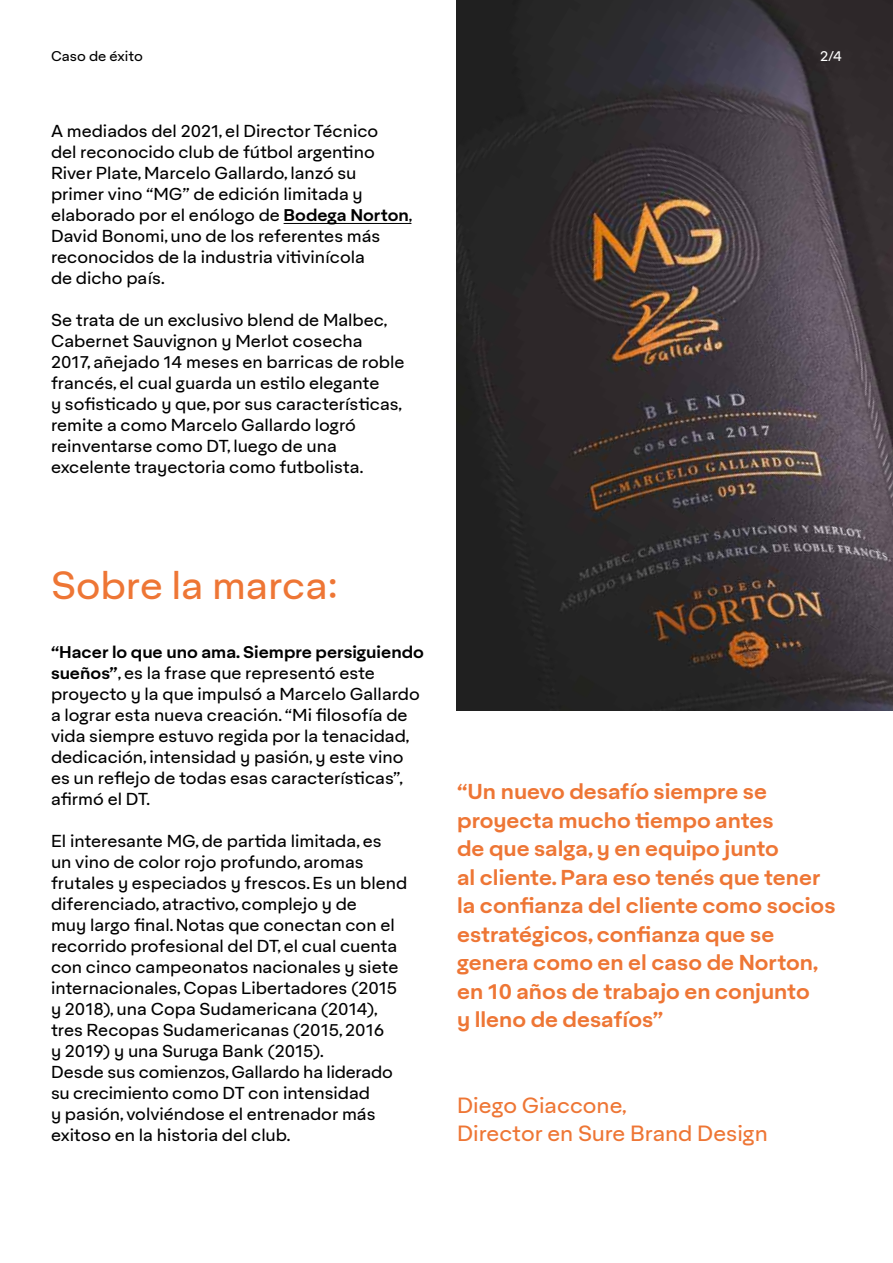
<style>
.page{position:relative;width:893px;height:1263px;background:#fff}
.page>*{position:absolute;margin:0;border:0;box-sizing:border-box;transform-origin:0 0}
.t1{font:37.5px "Aktifo A";color:#ee7635}
.t2{font:600 21px/28.5px "Aktifo A";color:#ee7635}
.t3{font:21px/28.5px "Aktifo A";color:#ee7635}
.t4{font:16.5px/21px "Aktifo A";color:#000}
.t5{font:13.5px "Aktifo A";letter-spacing:-.005em;color:#000}
.t6{font:13.5px "Aktifo A";color:#fff}
.s1{font-weight:600}
</style>
<div class="page">
<img style="left:456px;top:0;width:437px;height:711px">
<hr style="left:284px;top:223px;width:127px;height:1px;background:#000">
<p class="t5" style="left:51px;top:48px;width:93px">Caso de éxito</p>
<p class="t6" style="left:820px;top:48px;width:23px">2/4</p>
<p class="t4" style="left:51px;top:120px;width:363px">A mediados del 2021, el Director Técnico<br>del reconocido club de fútbol argentino River Plate, Marcelo Gallardo, lanzó su primer vino “MG” de edición limitada y elaborado por el enólogo de <span class="s1">Bodega Norton</span>, David Bonomi, uno de los referentes más reconocidos de la industria vitivinícola<br>de dicho país.</p>
<p class="t4" style="left:51px;top:309px;width:355px">Se trata de un exclusivo blend de Malbec, Cabernet Sauvignon y Merlot cosecha 2017, añejado 14 meses en barricas de roble francés, el cual guarda un estilo elegante<br>y sofisticado y que, por sus características, remite a como Marcelo Gallardo logró reinventarse como DT, luego de una excelente trayectoria como futbolista.</p>
<h1 class="t1" style="left:51px;top:562px;width:289px">Sobre la marca:</h1>
<p class="t4" style="left:51px;top:641px;width:374px"><span class="s1">“Hacer lo que uno ama. Siempre persiguiendo sueños”</span>, es la frase que representó este proyecto y la que impulsó a Marcelo Gallardo a lograr esta nueva creación. “Mi filosofía de vida siempre estuvo regida por la tenacidad, dedicación, intensidad y pasión, y este vino es un reflejo de todas esas características”, afirmó el DT.</p>
<p class="t4" style="left:51px;top:830px;width:358px">El interesante MG, de partida limitada, es<br>un vino de color rojo profundo, aromas frutales y especiados y frescos. Es un blend diferenciado, atractivo, complejo y de<br>muy largo final. Notas que conectan con el recorrido profesional del DT, el cual cuenta con cinco campeonatos nacionales y siete internacionales, Copas Libertadores (2015 y 2018), una Copa Sudamericana (2014), tres Recopas Sudamericanas (2015, 2016<br>y 2019) y una Suruga Bank (2015).<br>Desde sus comienzos, Gallardo ha liderado su crecimiento como DT con intensidad<br>y pasión, volviéndose el entrenador más exitoso en la historia del club.</p>
<p class="t2" style="left:457px;top:777px;width:380px">“Un nuevo desafío siempre se proyecta mucho tiempo antes<br>de que salga, y en equipo junto<br>al cliente. Para eso tenés que tener la confianza del cliente como socios estratégicos, confianza que se genera como en el caso de Norton, en 10 años de trabajo en conjunto<br>y lleno de desafíos”</p>
<p class="t3" style="left:457px;top:1090px;width:312px">Diego Giaccone,<br>Director en Sure Brand Design</p>
</div>
